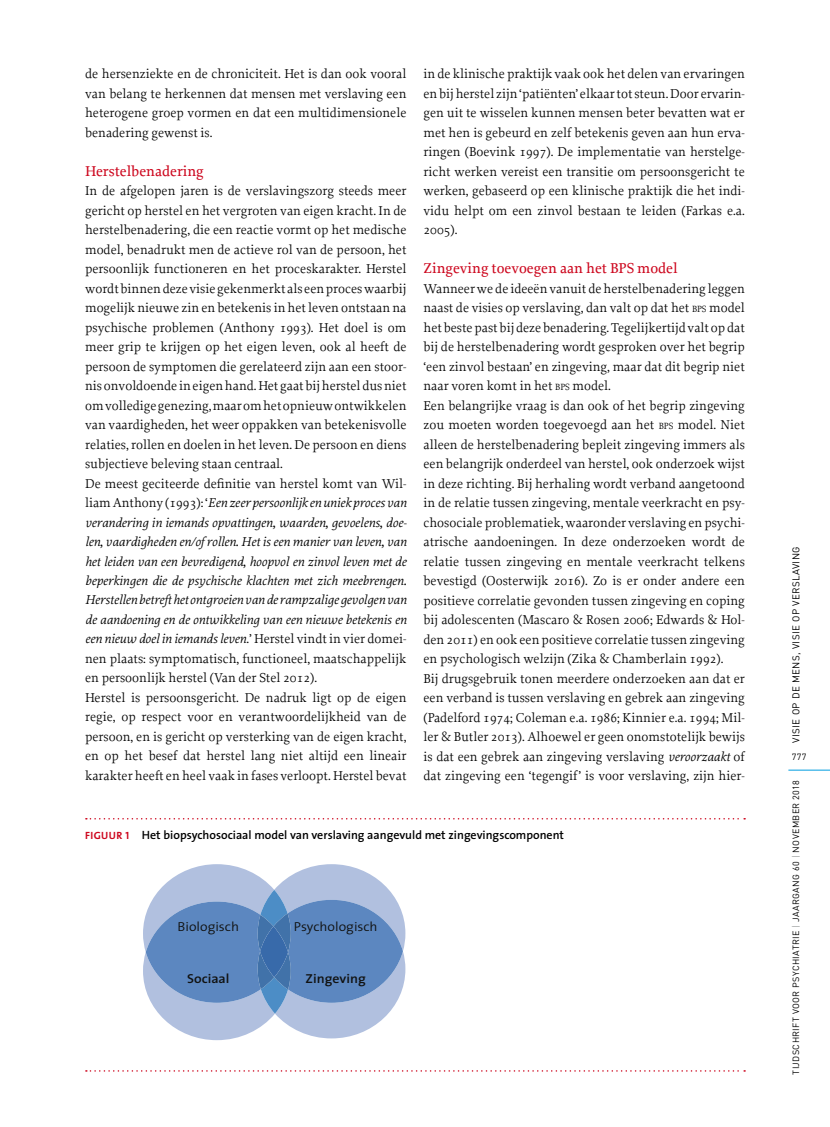
<style>
.page{position:relative;width:830px;height:1127px;background:#fff}
.page>*{position:absolute;margin:0;border:0;box-sizing:border-box;transform-origin:0 0}
.t1{font:500 15px "Proforma";color:#cd071e}
.t2{font:13.5px/19.5px "Proforma";color:#000;text-align:justify}
.t3{font:300 13.05px "The Sans";color:#111211;scale:1.06 1}
.t4{font:600 13.05px "The Sans";color:#111211;scale:1.06 1}
.t5{font:600 12px "The Sans";color:#000}
.t6{font:9.75px "DIN";letter-spacing:.04em;color:#000}
.t7{font:9px "DIN";letter-spacing:.04em;color:#000}
.s1{font-style:italic}
.s2{font-style:inherit}
.s3{font-size:9.45px}
.s4{font-family:"The Sans Bold Caps";font-weight:400;font-size:10.5px;color:#cd071e}
.s5{color:#9c9e9f}
</style>
<div class="page">
<hr style="left:788px;top:770px;width:41px;height:1px;background:#009ee0">
<svg style="left:86px;top:1070px;width:658px;height:1px"></svg>
<svg style="left:86px;top:818px;width:658px;height:1px"></svg>
<svg style="left:143px;top:864px;width:262px;height:176px;background:#94aed5"></svg>
<div style="left:260px;top:926px;width:28px;height:51px;background:#386aaa;border-radius:50%"></div>
<p class="t2" style="left:85px;top:64px;width:323px">de hersenziekte en de chroniciteit. Het is dan ook vooral van belang te herkennen dat mensen met verslaving een heterogene groep vormen en dat een multidimensionele benadering gewenst is.</p>
<p class="t1" style="left:85px;top:161px;width:120px">Herstelbenadering</p>
<p class="t2" style="left:85px;top:181px;width:323px;text-align:left">In de afgelopen jaren is de verslavingszorg steeds meer gericht op herstel en het vergroten van eigen kracht. In de herstelbenadering, die een reactie vormt op het medische model, benadrukt men de actieve rol van de persoon, het persoonlijk functioneren en het proceskarakter. Herstel wordt binnen deze visie gekenmerkt als een proces waarbij mogelijk nieuwe zin en betekenis in het leven ontstaan na psychische problemen (Anthony 1993). Het doel is om meer grip te krijgen op het eigen leven, ook al heeft de persoon de symptomen die gerelateerd zijn aan een stoor&shy;nis onvoldoende in eigen hand. Het gaat bij herstel dus niet om volledige genezing, maar om het opnieuw ontwikkelen van vaardigheden, het weer oppakken van betekenisvolle relaties, rollen en doelen in het leven. De persoon en diens subjectieve beleving staan centraal.<br>De meest geciteerde definitie van herstel komt van Wil&shy;liam Anthony (1993): ‘<span class="s1">Een zeer persoonlijk en uniek proces van verandering in iemands opvattingen, waarden, gevoelens, doe&shy;len, vaardigheden en/of rollen. Het is een manier van leven, van het leiden van een bevredigend, hoopvol en zinvol leven met de beperkingen die de psychische klachten met zich meebrengen.<br>Herstellen betreft het ontgroeien van de rampzalige gevolgen van de aandoening en de ontwikkeling van een nieuwe betekenis en een nieuw doel in iemands leven</span>.’ Herstel vindt in vier domei&shy;nen plaats: symptomatisch, functioneel, maatschappelijk en persoonlijk herstel (Van der Stel 2012).<br>Herstel is persoonsgericht. De nadruk ligt op de eigen regie, op respect voor en verantwoordelijkheid van de persoon, en is gericht op versterking van de eigen kracht, en op het besef dat herstel lang niet altijd een lineair karakter heeft en heel vaak in fases verloopt. Herstel bevat</p>
<p class="t2" style="left:423px;top:64px;width:323px">in de klinische praktijk vaak ook het delen van ervaringen en bij herstel zijn ‘patiënten’ elkaar tot steun. Door ervarin&shy;gen uit te wisselen kunnen mensen beter bevatten wat er met hen is gebeurd en zelf betekenis geven aan hun erva&shy;ringen (Boevink 1997). De implementatie van herstelge&shy;richt werken vereist een transitie om persoonsgericht te werken, gebaseerd op een klinische praktijk die het indi&shy;vidu helpt om een zinvol bestaan te leiden (Farkas e.a.<br>2005).</p>
<p class="t1" style="left:423px;top:259px;width:255px">Zingeving toevoegen aan het <span class="s2">BPS</span> model</p>
<p class="t2" style="left:423px;top:278px;width:323px;text-align:left">Wanneer we de ideeën vanuit de herstelbenadering leggen naast de visies op verslaving, dan valt op dat het <span class="s3">BPS</span> model het beste past bij deze benadering. Tegelijkertijd valt op dat bij de herstelbenadering wordt gesproken over het begrip ‘een zinvol bestaan’ en zingeving, maar dat dit begrip niet naar voren komt in het <span class="s3">BPS</span> model.<br>Een belangrijke vraag is dan ook of het begrip zingeving zou moeten worden toegevoegd aan het <span class="s3">BPS</span> model. Niet alleen de herstelbenadering bepleit zingeving immers als een belangrijk onderdeel van herstel, ook onderzoek wijst in deze richting. Bij herhaling wordt verband aangetoond in de relatie tussen zingeving, mentale veerkracht en psy&shy;chosociale problematiek, waaronder verslaving en psychi&shy;atrische aandoeningen. In deze onderzoeken wordt de relatie tussen zingeving en mentale veerkracht telkens bevestigd (Oosterwijk 2016). Zo is er onder andere een positieve correlatie gevonden tussen zingeving en coping bij adolescenten (Mascaro &amp; Rosen 2006; Edwards &amp; Hol&shy;den 2011) en ook een positieve correlatie tussen zingeving en psychologisch welzijn (Zika &amp; Chamberlain 1992).<br>Bij drugsgebruik tonen meerdere onderzoeken aan dat er een verband is tussen verslaving en gebrek aan zingeving (Padelford 1974; Coleman e.a. 1986; Kinnier e.a. 1994; Mil&shy;ler &amp; Butler 2013). Alhoewel er geen onomstotelijk bewijs is dat een gebrek aan zingeving verslaving <span class="s1">veroorzaakt</span> of dat zingeving een ‘tegengif’ is voor verslaving, zijn hier-</p>
<p class="t5" style="left:85px;top:824px;width:480px"><span class="s4">FIGUUR 1</span> Het biopsychosociaal model van verslaving aangevuld met zingevingscomponent</p>
<p class="t3" style="left:177px;top:916px;width:59px">Biologisch</p>
<p class="t3" style="left:293px;top:916px;width:81px">Psychologisch</p>
<p class="t4" style="left:187px;top:967px;width:42px">Sociaal</p>
<p class="t4" style="left:305px;top:967px;width:58px">Zingeving</p>
<p class="t6" style="left:789px;top:742px;width:198px;rotate:-90deg">VISIE OP DE MENS, VISIE OP VERSLAVING</p>
<p class="t7" style="left:791px;top:751px;width:16px">777</p>
<p class="t7" style="left:789px;top:1074px;width:296px;rotate:-90deg">TIJDSCHRIFT VOOR PSYCHIATRIE <span class="s5">|</span> JAARGANG 60 <span class="s5">|</span> NOVEMBER 2018</p>
</div>
